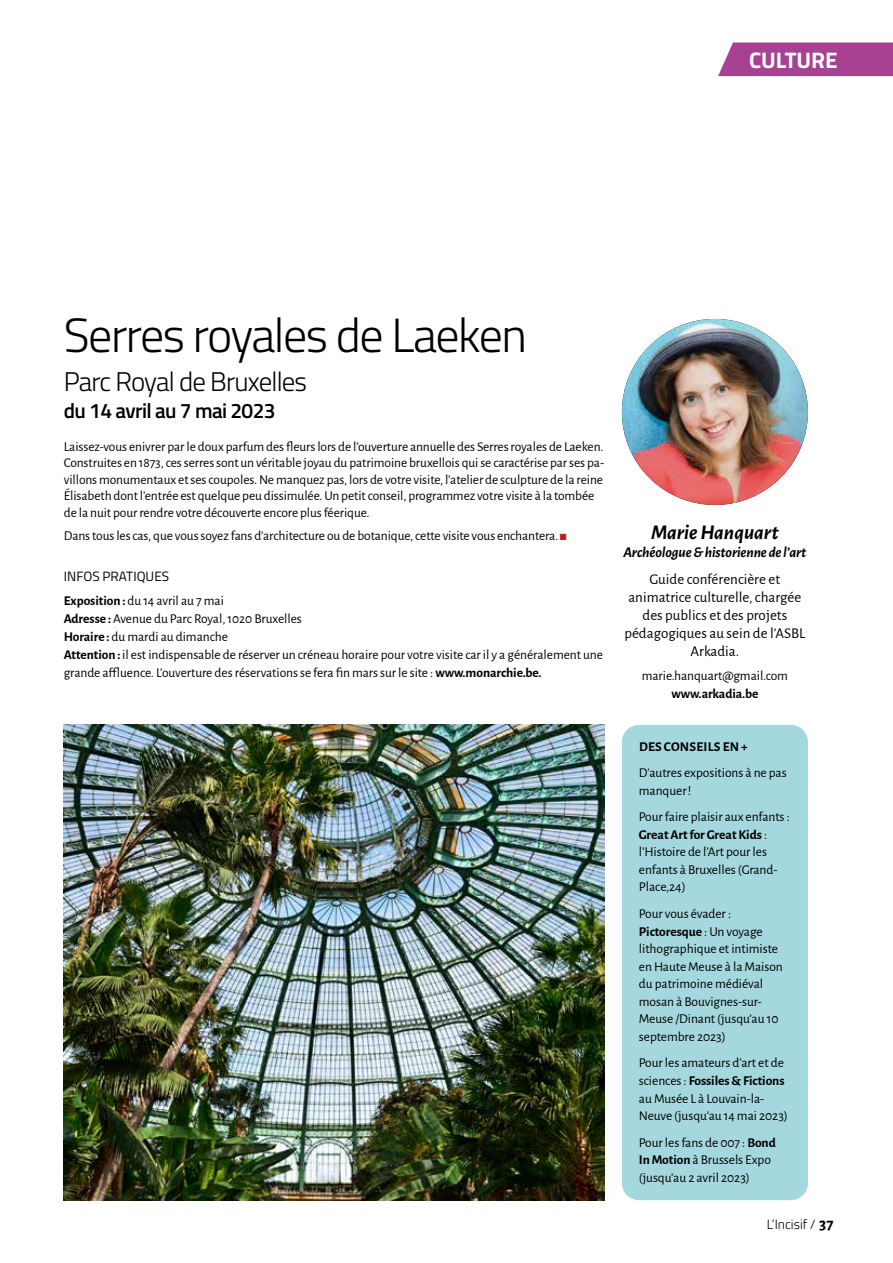
<style>
.page{position:relative;width:893px;height:1263px;background:#fff}
.page>*{position:absolute;margin:0;border:0;box-sizing:border-box;transform-origin:0 0}
.t1{font:300 48px "Titillium Web";letter-spacing:-.03em;color:#000}
.t2{font:300 27px "Titillium Web";letter-spacing:-.03em;color:#000}
.t3{font:700 22.5px "Titillium Web";color:#fff}
.t4{font:600 21px "Titillium Web";letter-spacing:-.03em;color:#000}
.t5{font:italic 700 21px "Alegreya Sans";color:#000}
.t6{font:15px/18px "Alegreya Sans";color:#000;text-align:center}
.t7{font:italic 700 15px "Alegreya Sans";letter-spacing:-.01em;color:#000}
.t8{font:13.5px/17.5px "Alegreya Sans";letter-spacing:-.01em;color:#000}
.t9{font:700 13.5px "Alegreya Sans";letter-spacing:.01em;color:#000}
.t10{font:13.5px "Titillium Web";letter-spacing:.005em;color:#000}
.t11{font:300 13.5px "Titillium Web";color:#000}
.s1{color:#cd1719}
.s2{font-weight:700}
.s3{font-family:"Alegreya Sans";font-weight:700;font-size:16.5px}
</style>
<div class="page">
<div style="left:718px;top:43px;width:175px;height:33px;background:#a84191"></div>
<div style="left:622px;top:725px;width:186px;height:475px;background:#a4d7de;border-radius:17px"></div>
<img style="left:622px;top:319px;width:186px;height:186px;border-radius:93px">
<img style="left:64px;top:725px;width:541px;height:475px">
<h3 class="t3" style="left:749px;top:43px;width:90px">CULTURE</h3>
<h1 class="t1" style="left:64px;top:301px;width:465px">Serres royales de Laeken</h1>
<h2 class="t2" style="left:64px;top:362px;width:245px">Parc Royal de Bruxelles</h2>
<h3 class="t4" style="left:64px;top:395px;width:213px">du 14 avril au 7 mai 2023</h3>
<p class="t8" style="left:64px;top:437px;width:542px;line-height:16.5px">Laissez-vous enivrer par le doux parfum des fleurs lors de l’ouverture annuelle des Serres royales de Laeken.<br>Construites en 1873, ces serres sont un véritable joyau du patrimoine bruxellois qui se caractérise par ses pa&shy;villons monumentaux et ses coupoles. Ne manquez pas, lors de votre visite, l’atelier de sculpture de la reine Élisabeth dont l’entrée est quelque peu dissimulée. Un petit conseil, programmez votre visite à la tombée de la nuit pour rendre votre découverte encore plus féerique.</p>
<p class="t8" style="left:64px;top:526px;width:504px">Dans tous les cas, que vous soyez fans d’architecture ou de botanique, cette visite vous enchantera. <span class="s1">◼</span></p>
<p class="t10" style="left:64px;top:566px;width:107px">INFOS PRATIQUES</p>
<p class="t8" style="left:64px;top:591px;width:541px;line-height:18px"><span class="s2">Exposition :</span> du 14 avril au 7 mai<br><span class="s2">Adresse :</span> Avenue du Parc Royal, 1020 Bruxelles<br><span class="s2">Horaire :</span> du mardi au dimanche<br><span class="s2">Attention :</span> il est indispensable de réserver un créneau horaire pour votre visite car il y a généralement une grande affluence. L’ouverture des réservations se fera fin mars sur le site : <span class="s2">www.monarchie.be.</span></p>
<h3 class="t5" style="left:651px;top:517px;width:129px">Marie Hanquart</h3>
<p class="t7" style="left:623px;top:541px;width:185px">Archéologue &amp; historienne de l’art</p>
<p class="t6" style="left:624px;top:569px;width:182px">Guide conférencière et animatrice culturelle, chargée des publics et des projets pédagogiques au sein de l’ASBL<br>Arkadia.</p>
<p class="t8" style="left:642px;top:666px;width:148px">marie.hanquart@gmail.com</p>
<p class="t9" style="left:671px;top:684px;width:88px">www.arkadia.be</p>
<p class="t9" style="left:639px;top:736px;width:110px">DES CONSEILS EN +</p>
<p class="t8" style="left:639px;top:763px;width:149px">D'autres expositions à ne pas manquer !</p>
<p class="t8" style="left:639px;top:807px;width:152px">Pour faire plaisir aux enfants :<br><span class="s2">Great Art for Great Kids</span> : l’Histoire de l’Art pour les enfants à Bruxelles (Grand-<br>Place,24)</p>
<p class="t8" style="left:639px;top:904px;width:145px">Pour vous évader :<br><span class="s2">Pictoresque</span> : Un voyage lithographique et intimiste en Haute Meuse à la Maison du patrimoine médiéval mosan à Bouvignes-sur-<br>Meuse /Dinant (jusqu’au 10 septembre 2023)</p>
<p class="t8" style="left:639px;top:1054px;width:151px">Pour les amateurs d’art et de sciences : <span class="s2">Fossiles &amp; Fictions </span>au Musée L à Louvain-la-<br>Neuve (jusqu’au 14 mai 2023)</p>
<p class="t8" style="left:639px;top:1133px;width:138px">Pour les fans de 007 : <span class="s2">Bond<br>In Motion</span> à Brussels Expo (jusqu’au 2 avril 2023)</p>
<p class="t11" style="left:767px;top:1214px;width:68px">L’Incisif / <span class="s3">37</span></p>
</div>
